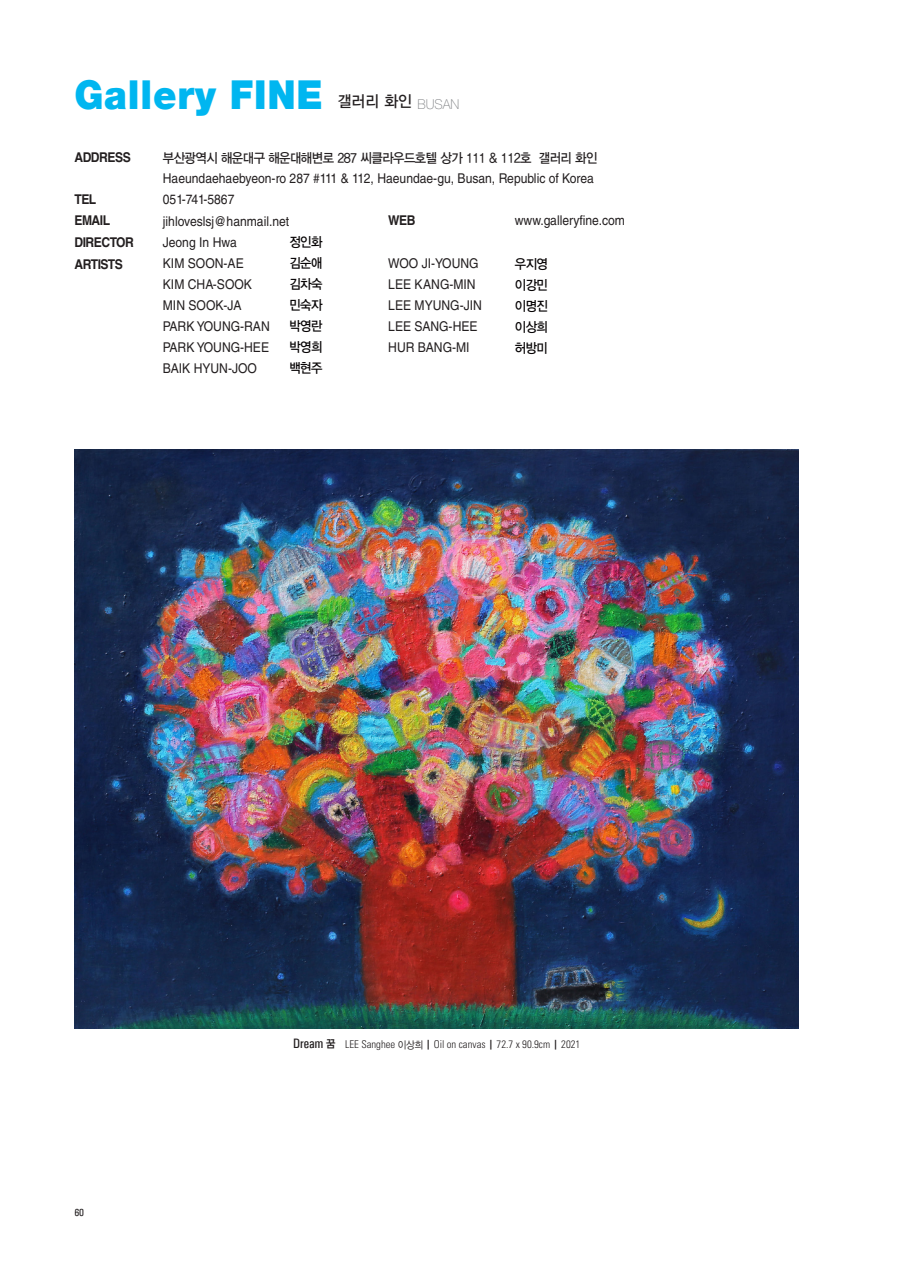
<style>
.page{position:relative;width:923px;height:1280px;background:#fff}
.page>*{position:absolute;margin:0;border:0;box-sizing:border-box;transform-origin:0 0}
._2022_영문갤{font:900 39.9px "Helvetica Neue";letter-spacing:.02em;color:#00b6f0;scale:.94 1}
.단락_스타일_1{font:15.92px "YDIYGO330";color:#231f20;scale:.94 1}
.t1{font:500 condensed 13.65px "Univers";color:#231f20}
.t2{font:13.47px "Helvetica LT Std";color:#231f20;scale:.9 1}
.영문_갤러리_이름{font:13.47px "YDIYGO330";letter-spacing:-.04em;color:#231f20;scale:.92 1}
.영문_갤러리_이름-2{font:13.47px "YDIYGO330";letter-spacing:-.04em;color:#060304;scale:.92 1}
._2022_주소영어머시기{font:700 13.47px "Helvetica LT Std";letter-spacing:-.04em;color:#231f20;scale:.9 1}
.t3{font:300 condensed 10.67px "Univers LT Std";color:#231f20}
.t4{font:500 condensed 10.5px "Univers";color:#231f20}
.s1{font-family:"YDIYGO340";font-weight:400;font-stretch:normal;font-size:11.03px}
.s2{font-family:"YDIYGO320";font-weight:400;font-stretch:normal;font-size:10.33px}
.s3{font-family:"YDIYGO330";font-weight:400;font-stretch:normal;font-size:11.03px}
</style>
<div class="page">
<img style="left:75px;top:450px;width:723px;height:578px">
<p class="_2022_영문갤" style="left:74px;top:71px;width:266px">Gallery FINE</p>
<p class="단락_스타일_1" style="left:338px;top:93px;width:131px">갤러리 화인 <sub>BUSAN</sub></p>
<p class="_2022_주소영어머시기" style="left:74px;top:149px;width:64px">ADDRESS</p>
<p class="영문_갤러리_이름" style="left:163px;top:150px;width:474px">부산광역시 해운대구 해운대해변로 287 씨클라우드호텔 상가 111 &amp; 112호 갤러리 화인</p>
<p class="t2" style="left:163px;top:171px;width:480px">Haeundaehaebyeon-ro 287 #111 &amp; 112, Haeundae-gu, Busan, Republic of Korea</p>
<p class="_2022_주소영어머시기" style="left:74px;top:191px;width:26px">TEL</p>
<p class="t2" style="left:163px;top:192px;width:81px">051-741-5867</p>
<p class="_2022_주소영어머시기" style="left:74px;top:212px;width:41px">EMAIL</p>
<p class="t2" style="left:163px;top:213px;width:142px">jihloveslsj@hanmail.net</p>
<p class="_2022_주소영어머시기" style="left:74px;top:234px;width:68px">DIRECTOR</p>
<p class="_2022_주소영어머시기" style="left:74px;top:256px;width:55px">ARTISTS</p>
<p class="t2" style="left:163px;top:234px;width:84px">Jeong In Hwa</p>
<p class="영문_갤러리_이름-2" style="left:289px;top:235px;width:37px">정인화</p>
<p class="t2" style="left:163px;top:255px;width:91px">KIM SOON-AE</p>
<p class="영문_갤러리_이름-2" style="left:289px;top:255px;width:37px">김순애</p>
<p class="t2" style="left:163px;top:276px;width:101px">KIM CHA-SOOK</p>
<p class="영문_갤러리_이름-2" style="left:289px;top:276px;width:37px">김차숙</p>
<p class="t2" style="left:163px;top:297px;width:89px">MIN SOOK-JA</p>
<p class="영문_갤러리_이름-2" style="left:289px;top:298px;width:37px">민숙자</p>
<p class="t2" style="left:163px;top:318px;width:120px">PARK YOUNG-RAN</p>
<p class="영문_갤러리_이름-2" style="left:289px;top:319px;width:37px">박영란</p>
<p class="t2" style="left:163px;top:339px;width:120px">PARK YOUNG-HEE</p>
<p class="영문_갤러리_이름-2" style="left:289px;top:340px;width:37px">박영희</p>
<p class="t2" style="left:163px;top:360px;width:106px">BAIK HYUN-JOO</p>
<p class="영문_갤러리_이름-2" style="left:289px;top:361px;width:37px">백현주</p>
<p class="_2022_주소영어머시기" style="left:388px;top:212px;width:32px">WEB</p>
<p class="t2" style="left:515px;top:213px;width:124px">www.galleryfine.com</p>
<p class="t2" style="left:388px;top:256px;width:102px">WOO JI-YOUNG</p>
<p class="영문_갤러리_이름-2" style="left:515px;top:256px;width:37px">우지영</p>
<p class="t2" style="left:388px;top:298px;width:106px">LEE MYUNG-JIN</p>
<p class="영문_갤러리_이름-2" style="left:515px;top:298px;width:37px">이명진</p>
<p class="t2" style="left:388px;top:340px;width:92px">HUR BANG-MI</p>
<p class="영문_갤러리_이름-2" style="left:515px;top:340px;width:37px">허방미</p>
<p class="t2" style="left:388px;top:277px;width:99px">LEE KANG-MIN</p>
<p class="영문_갤러리_이름-2" style="left:515px;top:277px;width:37px">이강민</p>
<p class="t2" style="left:388px;top:319px;width:101px">LEE SANG-HEE</p>
<p class="영문_갤러리_이름-2" style="left:515px;top:319px;width:37px">이상희</p>
<p class="t4" style="left:74px;top:1206px;width:11px">60</p>
<p class="t1" style="left:293px;top:1035px;width:44px">Dream <span class="s1">꿈</span></p>
<p class="t3" style="left:345px;top:1038px;width:237px">LEE Sanghee <span class="s2">이상희</span><span class="s3">ㅣ</span>Oil on canvas<span class="s3">ㅣ</span>72.7 x 90.9cm<span class="s3">ㅣ</span>2021</p>
</div>
